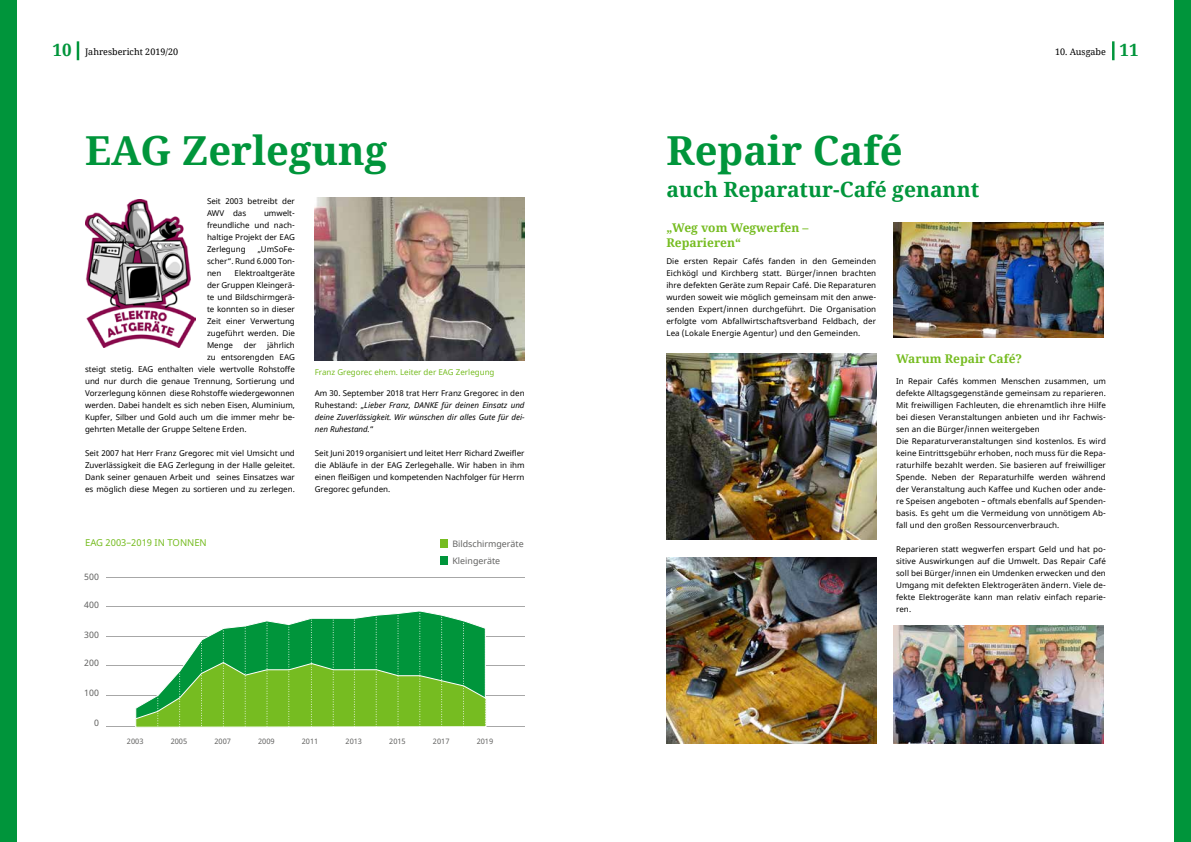
<style>
.page{position:relative;width:1191px;height:842px;background:#fff}
.page>*{position:absolute;margin:0;border:0;box-sizing:border-box;transform-origin:0 0}
.t1{font:700 40px "Noto Serif";color:#00953b}
.t2{font:700 21px "Noto Serif";color:#00953b}
.t3{font:700 12px/15px "Noto Serif";color:#76bc21}
.t4{font:9.5px "Noto Sans";color:#76bc21}
.t5{font:9px "Noto Serif";color:#000}
.t6{font:8.9px/16.6px "Noto Sans";color:#636362}
.t7{font:8px/12px "Noto Sans";letter-spacing:.01em;color:#000;text-align:justify}
.t8{font:italic 8px/12px "Noto Sans";color:#000;text-align:justify}
.t9{font:8px "Noto Sans";color:#76bc21}
.t10{font:7.5px "Noto Sans";color:#636362}
.s1{font-weight:700;font-size:17px;color:#00953b}
.s2{font-style:normal}
</style>
<div class="page">
<svg style="left:1112px;top:41px;width:2px;height:19px"></svg>
<svg style="left:77px;top:41px;width:2px;height:19px"></svg>
<div style="left:0;top:0;width:17px;height:842px;background:#00953b"></div>
<div style="left:1174px;top:0;width:17px;height:842px;background:#00953b"></div>
<hr style="left:106px;top:695px;width:418px;height:1px;background:#a7a7a7">
<hr style="left:106px;top:577px;width:418px;height:1px;background:#a7a7a7">
<hr style="left:106px;top:606px;width:418px;height:1px;background:#a7a7a7">
<hr style="left:106px;top:636px;width:418px;height:1px;background:#a7a7a7">
<hr style="left:106px;top:665px;width:418px;height:1px;background:#a7a7a7">
<hr style="left:106px;top:726px;width:418px;height:1px;background:#a7a7a7">
<img style="left:85px;top:200px;width:111px;height:148px">
<img style="left:315px;top:197px;width:209px;height:164px">
<img style="left:666px;top:354px;width:210px;height:186px">
<img style="left:666px;top:558px;width:210px;height:186px">
<img style="left:893px;top:625px;width:210px;height:119px">
<img style="left:893px;top:223px;width:210px;height:114px">
<svg style="left:135px;top:611px;width:352px;height:117px"></svg>
<div style="left:440px;top:539px;width:7px;height:9px;background:#76bc21"></div>
<div style="left:440px;top:557px;width:7px;height:8px;background:#00953b"></div>
<p class="t5" style="left:53px;top:46px;width:127px"><span class="s1">10</span> Jahresbericht 2019/20</p>
<p class="t5" style="left:1055px;top:46px;width:85px">10. Ausgabe <span class="s1">11</span></p>
<h1 class="t1" style="left:85px;top:122px;width:304px">EAG Zerlegung</h1>
<p class="t7" style="left:207px;top:195px;width:89px">Seit 2003 betreibt der<br>AWV das</p>
<p class="t7" style="left:207px;top:207px;width:89px;text-indent:57px">umwelt&shy;freundliche und nach&shy;haltige Projekt der EAG Zerlegung</p>
<p class="t7" style="left:207px;top:243px;width:89px;text-indent:51px">„UmSoFe&shy;scher“. Rund 6.000 Ton&shy;nen</p>
<p class="t7" style="left:207px;top:267px;width:89px;text-indent:28px">Elektroaltgeräte der Gruppen Kleingerä&shy;te und Bildschirmgerä&shy;te konnten so in dieser Zeit einer Verwertung zugeführt werden. Die Menge</p>
<p class="t7" style="left:244px;top:339px;width:14px">der</p>
<p class="t7" style="left:267px;top:339px;width:29px">jährlich</p>
<p class="t7" style="left:207px;top:351px;width:89px">zu entsorengden EAG</p>
<p class="t7" style="left:85px;top:363px;width:211px">steigt stetig. EAG enthalten viele wertvolle Rohstoffe</p>
<p class="t7" style="left:85px;top:375px;width:211px">und nur durch die genaue Trennung, Sortierung und</p>
<p class="t7" style="left:85px;top:387px;width:211px">Vorzerlegung können diese Rohstoffe wiedergewonnen</p>
<p class="t7" style="left:85px;top:399px;width:211px">werden. Dabei handelt es sich neben Eisen, Aluminium,</p>
<p class="t7" style="left:85px;top:411px;width:211px">Kupfer, Silber und Gold auch um die immer mehr be-</p>
<p class="t7" style="left:85px;top:423px;width:163px">gehrten Metalle der Gruppe Seltene Erden.</p>
<p class="t7" style="left:85px;top:447px;width:211px">Seit 2007 hat Herr Franz Gregorec mit viel Umsicht und Zuverlässigkeit die EAG Zerlegung in der Halle geleitet.<br>Dank seiner genauen Arbeit und seines Einsatzes war es möglich diese Megen zu sortieren und zu zerlegen.</p>
<p class="t9" style="left:315px;top:366px;width:181px">Franz Gregorec ehem. Leiter der EAG Zerlegung</p>
<p class="t8" style="left:315px;top:387px;width:211px"><span class="s2">Am 30. September 2018 trat Herr Franz Gregorec in den Ruhestand: „</span>Lieber Franz, DANKE für deinen Einsatz und deine Zuverlässigkeit. Wir wünschen dir alles Gute für dei&shy;nen Ruhestand.<span class="s2">“</span></p>
<p class="t7" style="left:315px;top:447px;width:211px">Seit Juni 2019 organisiert und leitet Herr Richard Zweifler die Abläufe in der EAG Zerlegehalle. Wir haben in ihm einen fleißigen und kompetenden Nachfolger für Herrn Gregorec gefunden.</p>
<p class="t4" style="left:85px;top:536px;width:123px">EAG 2003–2019 IN TONNEN</p>
<p class="t6" style="left:84px;top:568px;width:16px">500</p>
<p class="t6" style="left:84px;top:597px;width:16px">400</p>
<p class="t6" style="left:84px;top:627px;width:16px">300</p>
<p class="t6" style="left:84px;top:655px;width:16px">200</p>
<p class="t6" style="left:84px;top:685px;width:16px">100</p>
<p class="t6" style="left:94px;top:715px;width:6px">0</p>
<p class="t6" style="left:452px;top:536px;width:73px">Bildschirmgeräte<br>Kleingeräte</p>
<p class="t10" style="left:127px;top:736px;width:18px">2003</p>
<p class="t10" style="left:171px;top:736px;width:18px">2005</p>
<p class="t10" style="left:214px;top:736px;width:18px">2007</p>
<p class="t10" style="left:258px;top:736px;width:18px">2009</p>
<p class="t10" style="left:302px;top:736px;width:18px">2011</p>
<p class="t10" style="left:345px;top:736px;width:18px">2013</p>
<p class="t10" style="left:389px;top:736px;width:18px">2015</p>
<p class="t10" style="left:433px;top:736px;width:18px">2017</p>
<p class="t10" style="left:477px;top:736px;width:18px">2019</p>
<h1 class="t1" style="left:666px;top:122px;width:238px">Repair Café</h1>
<h2 class="t2" style="left:666px;top:174px;width:314px">auch Reparatur-Café genannt</h2>
<h3 class="t3" style="left:666px;top:220px;width:144px">„Weg vom Wegwerfen –<br>Reparieren“</h3>
<p class="t7" style="left:666px;top:255px;width:211px">Die ersten Repair Cafés fanden in den Gemeinden Eichkögl und Kirchberg statt. Bürger/innen brachten ihre defekten Geräte zum Repair Café. Die Reparaturen wurden soweit wie möglich gemeinsam mit den anwe&shy;senden Expert/innen durchgeführt. Die Organisation erfolgte vom Abfallwirtschaftsverband Feldbach, der Lea (Lokale Energie Agentur) und den Gemeinden.</p>
<h3 class="t3" style="left:896px;top:351px;width:128px">Warum Repair Café?</h3>
<p class="t7" style="left:896px;top:375px;width:211px;text-align:left">In Repair Cafés kommen Menschen zusammen, um defekte Alltagsgegenstände gemeinsam zu reparieren.<br>Mit freiwilligen Fachleuten, die ehrenamtlich ihre Hilfe bei diesen Veranstaltungen anbieten und ihr Fachwis&shy;sen an die Bürger/innen weitergeben<br>Die Reparaturveranstaltungen sind kostenlos. Es wird keine Eintrittsgebühr erhoben, noch muss für die Repa&shy;raturhilfe bezahlt werden. Sie basieren auf freiwilliger Spende. Neben der Reparaturhilfe werden während der Veranstaltung auch Kaffee und Kuchen oder ande&shy;re Speisen angeboten – oftmals ebenfalls auf Spenden&shy;basis. Es geht um die Vermeidung von unnötigem Ab&shy;fall und den großen Ressourcenverbrauch.</p>
<p class="t7" style="left:896px;top:543px;width:211px">Reparieren statt wegwerfen erspart Geld und hat po&shy;sitive Auswirkungen auf die Umwelt. Das Repair Café soll bei Bürger/innen ein Umdenken erwecken und den Umgang mit defekten Elektrogeräten ändern. Viele de&shy;fekte Elektrogeräte kann man relativ einfach reparie&shy;ren.</p>
</div>
